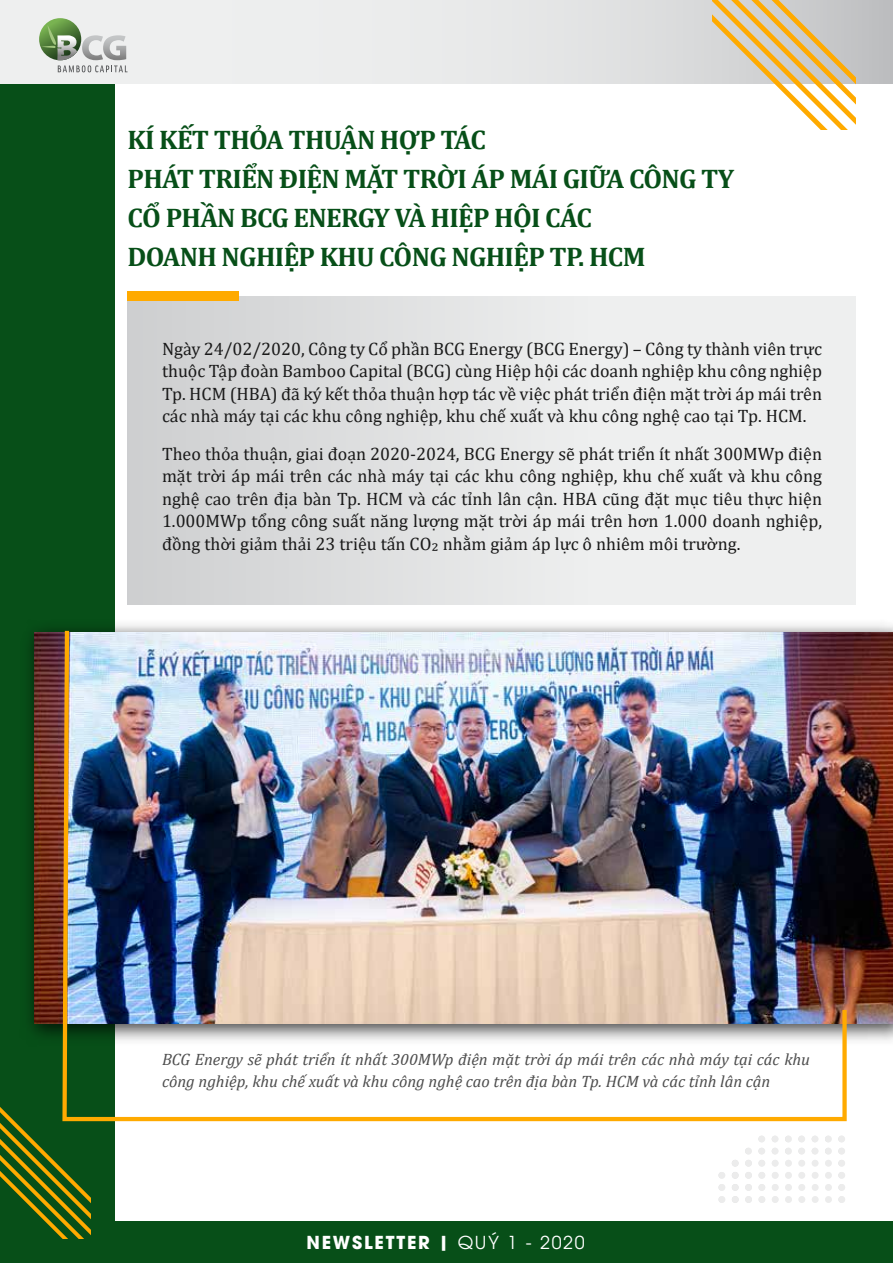
<style>
.page{position:relative;width:893px;height:1263px;background:#fff}
.page>*{position:absolute;margin:0;border:0;box-sizing:border-box;transform-origin:0 0}
.t1{font:700 27px/39px "Cambria";letter-spacing:-.025em;color:#074f18}
.t2{font:18px/22.5px "Cambria";color:#1a1a1a;text-align:justify}
.t3{font:700 17.7px "UTM Avo";letter-spacing:.1em;color:#fff}
.t4{font:italic 16.5px/22.5px "Cambria";color:#4d4d4d}
.s1{font-weight:400}
</style>
<div class="page">
<div style="left:825px;top:1135px;width:7px;height:7px;background:#ececec;border-radius:50%"></div>
<div style="left:812px;top:1135px;width:6px;height:7px;background:#ececec;border-radius:50%"></div>
<div style="left:798px;top:1135px;width:7px;height:7px;background:#ececec;border-radius:50%"></div>
<div style="left:785px;top:1135px;width:7px;height:7px;background:#ececec;border-radius:50%"></div>
<div style="left:772px;top:1135px;width:6px;height:7px;background:#ececec;border-radius:50%"></div>
<div style="left:758px;top:1135px;width:7px;height:7px;background:#ececec;border-radius:50%"></div>
<svg style="left:838px;top:1135px;width:7px;height:7px"></svg>
<div style="left:825px;top:1148px;width:7px;height:6px;background:#ececec;border-radius:50%"></div>
<svg style="left:812px;top:1148px;width:6px;height:6px"></svg>
<div style="left:798px;top:1148px;width:7px;height:6px;background:#ececec;border-radius:50%"></div>
<div style="left:785px;top:1148px;width:7px;height:6px;background:#ececec;border-radius:50%"></div>
<svg style="left:772px;top:1148px;width:6px;height:6px"></svg>
<div style="left:758px;top:1148px;width:7px;height:6px;background:#ececec;border-radius:50%"></div>
<div style="left:745px;top:1148px;width:7px;height:6px;background:#ececec;border-radius:50%"></div>
<svg style="left:838px;top:1148px;width:7px;height:6px"></svg>
<svg style="left:732px;top:1160px;width:100px;height:6px"></svg>
<svg style="left:838px;top:1160px;width:7px;height:6px"></svg>
<svg style="left:718px;top:1172px;width:7px;height:31px"></svg>
<svg style="left:732px;top:1172px;width:100px;height:31px"></svg>
<svg style="left:838px;top:1172px;width:7px;height:31px"></svg>
<div style="left:128px;top:296px;width:727px;height:308px;background:linear-gradient(to right,#d2d3d4,#f5f7f6)"></div>
<div style="left:128px;top:291px;width:110px;height:10px;background:#fa0"></div>
<div style="left:0;top:0;width:115px;height:1259px;background:#074f18"></div>
<svg style="left:0;top:0;width:893px;height:83px;background:#e6e7e7"></svg>
<svg style="left:39px;top:18px;width:42px;height:42px"></svg>
<svg style="left:41px;top:25px;width:87px;height:47px;background:#b8c2b3"></svg>
<div style="left:0;top:1221px;width:893px;height:42px;background:#074f18"></div>
<svg style="left:0;top:1107px;width:91px;height:132px"></svg>
<svg style="left:713px;top:0;width:142px;height:129px"></svg>
<img style="left:30px;top:379px;width:863px;height:662px">
<img style="left:34px;top:632px;width:859px;height:392px">
<img style="left:60px;top:627px;width:789px;height:496px">
<h1 class="t1" style="left:128px;top:119px;width:608px">KÍ KẾT THỎA THUẬN HỢP TÁC<br>PHÁT TRIỂN ĐIỆN MẶT TRỜI ÁP MÁI GIỮA CÔNG TY CỔ PHẦN BCG ENERGY VÀ HIỆP HỘI CÁC<br>DOANH NGHIỆP KHU CÔNG NGHIỆP TP. HCM</h1>
<p class="t2" style="left:162px;top:337px;width:662px">Ngày 24/02/2020, Công ty Cổ phần BCG Energy (BCG Energy) – Công ty thành viên trực thuộc Tập đoàn Bamboo Capital (BCG) cùng Hiệp hội các doanh nghiệp khu công nghiệp Tp. HCM (HBA) đã ký kết thỏa thuận hợp tác về việc phát triển điện mặt trời áp mái trên các nhà máy tại các khu công nghiệp, khu chế xuất và khu công nghệ cao tại Tp. HCM.</p>
<p class="t2" style="left:162px;top:442px;width:662px">Theo thỏa thuận, giai đoạn 2020-2024, BCG Energy sẽ phát triển ít nhất 300MWp điện mặt trời áp mái trên các nhà máy tại các khu công nghiệp, khu chế xuất và khu công nghệ cao trên địa bàn Tp. HCM và các tỉnh lân cận. HBA cũng đặt mục tiêu thực hiện 1.000MWp tổng công suất năng lượng mặt trời áp mái trên hơn 1.000 doanh nghiệp, đồng thời giảm thải 23 triệu tấn CO2 nhằm giảm áp lực ô nhiêm môi trường.</p>
<p class="t4" style="left:162px;top:1047px;width:650px">BCG Energy sẽ phát triển ít nhất 300MWp điện mặt trời áp mái trên các nhà máy tại các khu công nghiệp, khu chế xuất và khu công nghệ cao trên địa bàn Tp. HCM và các tỉnh lân cận</p>
<p class="t3" style="left:307px;top:1227px;width:280px">NEWSLETTER | <span class="s1">QUÝ 1 - 2020</span></p>
</div>
